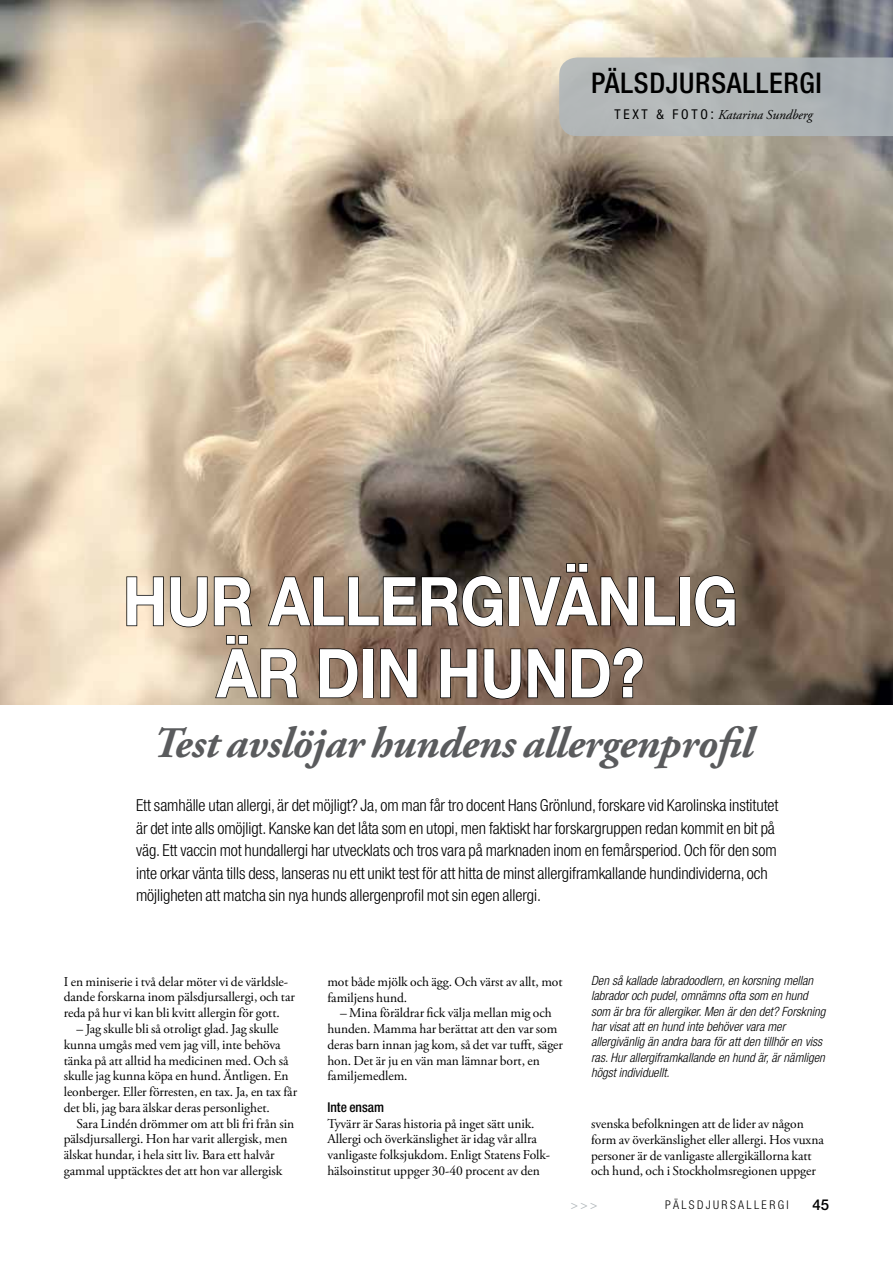
<style>
.page{position:relative;width:893px;height:1263px;background:#fff}
.page>*{position:absolute;margin:0;border:0;box-sizing:border-box;transform-origin:0 0}
.t1{font:700 67.5px/72px "Helvetica Neue LT Std";letter-spacing:-.005em;color:#fff;text-align:center;scale:.88 1}
.t2{font:italic 700 43.5px "Adobe Garamond Pro";letter-spacing:-.01em;color:#5a5b5d}
.t3{font:500 condensed 28.5px "Helvetica Neue LT Std";letter-spacing:.025em;color:#000}
.t4{font:300 condensed 16.5px/22.5px "Helvetica Neue LT Std";letter-spacing:-.005em;color:#000}
.t5{font:500 15px "Helvetica Neue LT Std";color:#000}
.t6{font:13.5px/15.8px "Adobe Garamond Pro";letter-spacing:-.005em;color:#000}
.t7{font:italic 13.5px "Adobe Garamond Pro";letter-spacing:-.005em;color:#000}
.t8{font:500 condensed 13.5px "Helvetica Neue LT Std";color:#000}
.t9{font:italic 300 condensed 12.75px/15.3px "Helvetica Neue LT Std";color:#000}
.t10{font:300 condensed 12px "Helvetica Neue LT Std";letter-spacing:.2em;color:#000}
.t11{font:condensed 12px "Helvetica Neue LT Std";color:#b0b7bb}
.s1{font-family:"Helvetica Neue LT Std";font-style:normal;font-stretch:condensed}
.s2{font-family:"Helvetica Neue LT Std";font-style:normal;font-stretch:condensed;font-size:15px}
</style>
<div class="page">
<img style="left:0;top:0;width:893px;height:705px">
<svg style="left:559px;top:57px;width:334px;height:79px"></svg>
<svg style="left:126px;top:576px;width:128px;height:52px"></svg>
<svg style="left:267px;top:574px;width:236px;height:54px"></svg>
<div style="left:508px;top:576px;width:11px;height:50px;border:2px solid #000"></div>
<svg style="left:520px;top:562px;width:156px;height:65px"></svg>
<div style="left:679px;top:576px;width:11px;height:50px;border:2px solid #000"></div>
<svg style="left:694px;top:574px;width:42px;height:54px"></svg>
<svg style="left:214px;top:634px;width:86px;height:65px"></svg>
<svg style="left:318px;top:648px;width:41px;height:51px"></svg>
<div style="left:363px;top:648px;width:11px;height:50px;border:2px solid #000"></div>
<svg style="left:379px;top:648px;width:39px;height:51px"></svg>
<svg style="left:439px;top:646px;width:205px;height:54px"></svg>
<h3 class="t3" style="left:591px;top:66px;width:232px">pälsdjursallergi</h3>
<p class="t7" style="left:614px;top:107px;width:200px"><span class="s1">T E X T &amp; F O T O</span> <span class="s2">:</span> Katarina Sundberg</p>
<h1 class="t1" style="left:123px;top:564px;width:700px">HUR ALLERGIVÄNLIG<br>ÄR DIN HUND?</h1>
<h2 class="t2" style="left:152px;top:718px;width:602px">Test avslöjar hundens allergenprofil</h2>
<p class="t4" style="left:136px;top:794px;width:644px">Ett samhälle utan allergi, är det möjligt? Ja, om man får tro docent Hans Grönlund, forskare vid Karolinska institutet är det inte alls omöjligt. Kanske kan det låta som en utopi, men faktiskt har forskargruppen redan kommit en bit på väg. Ett vaccin mot hundallergi har utvecklats och tros vara på marknaden inom en femårsperiod. Och för den som inte orkar vänta tills dess, lanseras nu ett unikt test för att hitta de minst allergiframkallande hundindividerna, och möjligheten att matcha sin nya hunds allergenprofil mot sin egen allergi.</p>
<p class="t6" style="left:64px;top:974px;width:233px">I en miniserie i två delar möter vi de världsle&shy;dande forskarna inom pälsdjursallergi, och tar reda på hur vi kan bli kvitt allergin för gott.</p>
<p class="t6" style="left:64px;top:1021px;width:235px;text-indent:13px">– Jag skulle bli så otroligt glad. Jag skulle kunna umgås med vem jag vill, inte behöva tänka på att alltid ha medicinen med. Och så skulle jag kunna köpa en hund. Äntligen. En leonberger. Eller förresten, en tax. Ja, en tax får det bli, jag bara älskar deras personlighet.</p>
<p class="t6" style="left:64px;top:1116px;width:232px;text-indent:13px">Sara Lindén drömmer om att bli fri från sin pälsdjursallergi. Hon har varit allergisk, men älskat hundar, i hela sitt liv. Bara ett halvår gammal upptäcktes det att hon var allergisk</p>
<p class="t6" style="left:327px;top:974px;width:237px">mot både mjölk och ägg. Och värst av allt, mot familjens hund.</p>
<p class="t6" style="left:327px;top:1006px;width:237px;text-indent:13px">– Mina föräldrar fick välja mellan mig och hunden. Mamma har berättat att den var som deras barn innan jag kom, så det var tufft, säger hon. Det är ju en vän man lämnar bort, en familjemedlem.</p>
<p class="t8" style="left:327px;top:1099px;width:58px">Inte ensam</p>
<p class="t6" style="left:327px;top:1116px;width:224px">Tyvärr är Saras historia på inget sätt unik.<br>Allergi och överkänslighet är idag vår allra vanligaste folksjukdom. Enligt Statens Folk&shy;hälsoinstitut uppger 30-40 procent av den</p>
<p class="t9" style="left:591px;top:973px;width:236px">Den så kallade labradoodlern, en korsning mellan labrador och pudel, omnämns ofta som en hund som är bra för allergiker. Men är den det? Forskning har visat att en hund inte behöver vara mer allergivänlig än andra bara för att den tillhör en viss ras. Hur allergiframkallande en hund är, är nämligen högst individuellt.</p>
<p class="t6" style="left:591px;top:1116px;width:234px">svenska befolkningen att de lider av någon form av överkänslighet eller allergi. Hos vuxna personer är de vanligaste allergikällorna katt och hund, och i Stockholmsregionen uppger</p>
<p class="t11" style="left:571px;top:1198px;width:28px">&gt;&gt;&gt;</p>
<p class="t10" style="left:665px;top:1198px;width:125px">pälsdj ursallergi</p>
<p class="t5" style="left:812px;top:1195px;width:18px">45</p>
</div>
